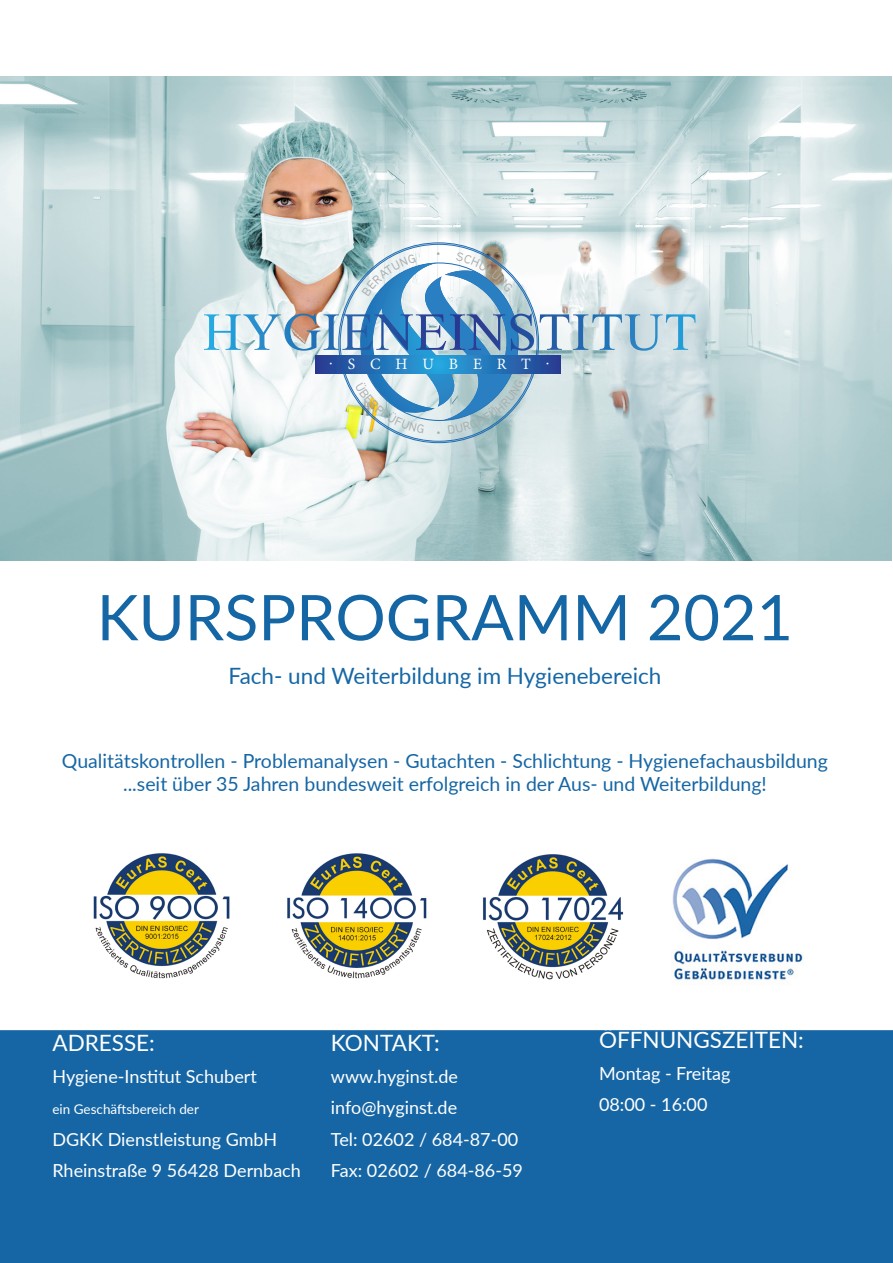
<style>
.page{position:relative;width:893px;height:1263px;background:#fff}
.page>*{position:absolute;margin:0;border:0;box-sizing:border-box;transform-origin:0 0}
.t1{font:63px "Lato";color:#1566a5}
.t2{font:22.5px "Lato";color:#1567a6}
.t3{font:22.5px "Lato";color:#fff}
.t4{font:19.5px "Lato";color:#1566a5}
.t5{font:18px "Lato";color:#fff}
.t6{font:15.75px "Minion Pro";letter-spacing:.95em;color:#fff}
.t7{font:13.5px "Lato";color:#fff}
</style>
<div class="page">
<img style="left:0;top:76px;width:891px;height:485px">
<img style="left:672px;top:858px;width:132px;height:123px">
<img style="left:93px;top:853px;width:137px;height:126px">
<img style="left:287px;top:853px;width:140px;height:126px">
<img style="left:483px;top:854px;width:141px;height:126px">
<div style="left:0;top:1030px;width:893px;height:233px;background:#1666a5"></div>
<svg style="left:284px;top:242px;width:412px;height:201px"></svg>
<p class="t6" style="left:329px;top:354px;width:222px">·SCHUBERT·</p>
<p class="t1" style="left:97px;top:572px;width:698px">KURSPROGRAMM 2021</p>
<p class="t2" style="left:229px;top:660px;width:434px">Fach- und Weiterbildung im Hygienebereich</p>
<p class="t4" style="left:62px;top:746px;width:768px">Qualitätskontrollen - Problemanalysen - Gutachten - Schlichtung - Hygienefachausbildung</p>
<p class="t4" style="left:123px;top:770px;width:645px">...seit über 35 Jahren bundesweit erfolgreich in der Aus- und Weiterbildung!</p>
<p class="t3" style="left:52px;top:1027px;width:104px">ADRESSE:</p>
<p class="t5" style="left:52px;top:1063px;width:206px">Hygiene-Institut Schubert</p>
<p class="t7" style="left:52px;top:1100px;width:148px">ein Geschäftsbereich der</p>
<p class="t5" style="left:52px;top:1126px;width:226px">DGKK Dienstleistung GmbH</p>
<p class="t5" style="left:52px;top:1158px;width:250px">Rheinstraße 9 56428 Dernbach</p>
<p class="t3" style="left:331px;top:1027px;width:110px">KONTAKT:</p>
<p class="t5" style="left:331px;top:1063px;width:128px">www.hyginst.de</p>
<p class="t5" style="left:331px;top:1095px;width:128px">info@hyginst.de</p>
<p class="t5" style="left:331px;top:1126px;width:189px">Tel: 02602 / 684-87-00</p>
<p class="t5" style="left:331px;top:1158px;width:193px">Fax: 02602 / 684-86-59</p>
<p class="t3" style="left:599px;top:1024px;width:206px">ÖFFNUNGSZEITEN:</p>
<p class="t5" style="left:599px;top:1060px;width:133px">Montag - Freitag</p>
<p class="t5" style="left:599px;top:1092px;width:110px">08:00 - 16:00</p>
</div>
